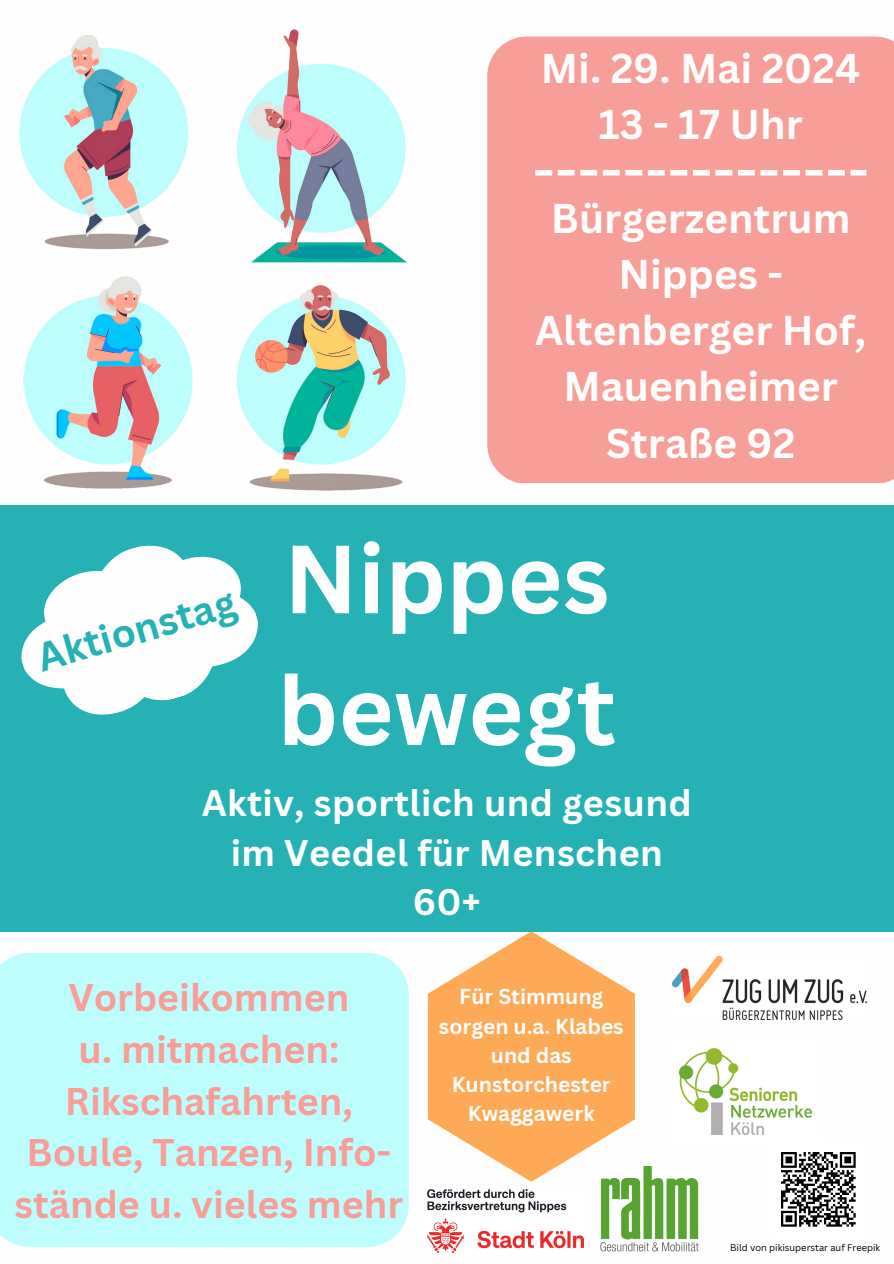
<style>
.page{position:relative;width:894px;height:1264px;background:#fff}
.page>*{position:absolute;margin:0;border:0;box-sizing:border-box;transform-origin:0 0}
.t1{font:700 94.5px/131.7px "Canva Sans";color:#fefefe}
.t2{font:700 40.5px/56.2px "Canva Sans";color:#fefefe;text-align:center}
.t3{font:700 39px "Canva Sans";color:#26b1b5}
.t4{font:700 37.5px/51.8px "Canva Sans";color:#f79e99;text-align:center}
.t5{font:700 36px/49.5px "Canva Sans";letter-spacing:.01em;color:#fefefe;text-align:center}
.t6{font:700 21px/29.2px "Canva Sans";color:#fefefe;text-align:center}
.t7{font:9.3px "Canva Sans";color:#000}
</style>
<div class="page">
<img style="left:19px;top:29px;width:389px;height:462px">
<div style="left:487px;top:37px;width:406px;height:446px;background:#f79e99"></div>
<svg style="left:535px;top:170px;width:331px;height:5px"></svg>
<img style="left:781px;top:1152px;width:75px;height:75px">
<div style="left:0;top:953px;width:408px;height:293px;background:#befdfd"></div>
<img style="left:672px;top:956px;width:193px;height:63px">
<img style="left:427px;top:1189px;width:156px;height:63px">
<img style="left:679px;top:1048px;width:133px;height:87px">
<svg style="left:427px;top:931px;width:207px;height:250px;fill:#fda956"></svg>
<img style="left:598px;top:1166px;width:101px;height:86px">
<div style="left:0;top:505px;width:893px;height:426px;background:#26b1b5"></div>
<svg style="left:21px;top:545px;width:237px;height:170px"></svg>
<h2 class="t2" style="left:541px;top:39px;width:321px">Mi. 29. Mai 2024<br>13 - 17 Uhr</h2>
<p class="t3" style="left:31px;top:631px;width:206px;rotate:-16deg">Aktionstag</p>
<h2 class="t2" style="left:535px;top:189px;width:332px">Bürgerzentrum<br>Nippes -<br>Altenberger Hof,<br>Mauenheimer<br>Straße 92</h2>
<p class="t1" style="left:277px;top:510px;width:340px">Nippes bewegt</p>
<p class="t5" style="left:202px;top:777px;width:491px">Aktiv, sportlich und gesund im Veedel für Menschen<br>60+</p>
<h1 class="t4" style="left:14px;top:970px;width:390px">Vorbeikommen<br>u. mitmachen:<br>Rikschafahrten,<br>Boule, Tanzen, Info&shy;stände u. vieles mehr</h1>
<p class="t6" style="left:439px;top:981px;width:186px">Für Stimmung sorgen u.a. Klabes und das<br>Kunstorchester<br>Kwaggawerk</p>
<p class="t7" style="left:730px;top:1240px;width:151px">Bild von pikisuperstar auf Freepik</p>
</div>
